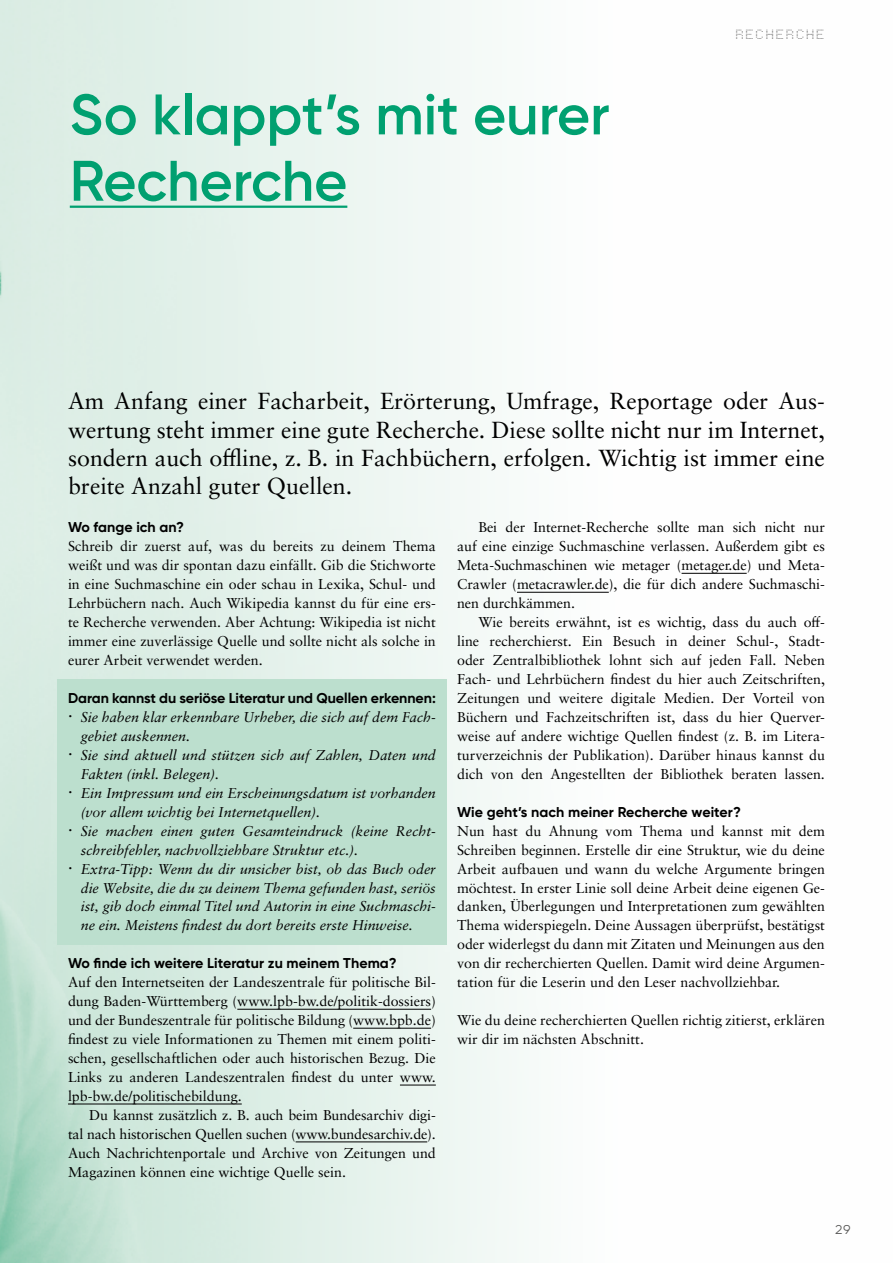
<style>
.page{position:relative;width:893px;height:1263px;background:#fff}
.page>*{position:absolute;margin:0;border:0;box-sizing:border-box;transform-origin:0 0}
.h1_headline{font:600 57px/66.3px "Gilroy";color:#00a070}
.t1{font:23.25px/28.5px "Sabon LT Pro";color:#000;text-align:justify}
.t2{font:14.25px/18.9px "Sabon LT Pro";color:#000;text-align:justify}
.t3{font:italic 14.25px "Sabon LT Pro";color:#000}
.t4{font:700 14.25px "Gilroy";color:#000}
.t5{font:700 12.75px "Mono Point";letter-spacing:.05em;color:#575756}
.t6{font:12.75px "Gilroy";color:#575756}
.s1{font-style:normal;font-size:16.5px}
</style>
<div class="page">
<img style="left:0;top:0;width:747px;height:1263px">
<hr style="left:70px;top:206px;width:277px;height:2px;background:#00a070">
<div style="left:57px;top:680px;width:389px;height:265px;background:#bcdfce"></div>
<hr style="left:237px;top:1009px;width:194px;height:1px;background:#000">
<hr style="left:353px;top:1028px;width:78px;height:1px;background:#000">
<hr style="left:400px;top:1085px;width:36px;height:1px;background:#000">
<hr style="left:68px;top:1103px;width:174px;height:1px;background:#000">
<hr style="left:296px;top:1141px;width:131px;height:1px;background:#000">
<hr style="left:682px;top:573px;width:65px;height:1px;background:#000">
<hr style="left:517px;top:592px;width:92px;height:1px;background:#000">
<h1 class="h1_headline" style="left:70px;top:81px;width:541px">So klappt’s mit eurer<br>Recherche</h1>
<p class="t5" style="left:735px;top:27px;width:92px">RECHERCHE</p>
<p class="t1" style="left:68px;top:386px;width:758px">Am Anfang einer Facharbeit, Erörterung, Umfrage, Reportage oder Aus&shy;wertung steht immer eine gute Recherche. Diese sollte nicht nur im Internet, sondern auch offline, z. B. in Fachbüchern, erfolgen. Wichtig ist immer eine breite Anzahl guter Quellen.</p>
<p class="t4" style="left:68px;top:518px;width:118px">Wo fange ich an?</p>
<p class="t2" style="left:68px;top:537px;width:369px">Schreib dir zuerst auf, was du bereits zu deinem Thema weißt und was dir spontan dazu einfällt. Gib die Stichworte in eine Suchmaschine ein oder schau in Lexika, Schul- und Lehrbüchern nach. Auch Wikipedia kannst du für eine ers&shy;te Recherche verwenden. Aber Achtung: Wikipedia ist nicht immer eine zuverlässige Quelle und sollte nicht als solche in eurer Arbeit verwendet werden.</p>
<p class="t4" style="left:68px;top:689px;width:369px">Daran kannst du seriöse Literatur und Quellen erkennen:</p>
<p class="t3" style="left:68px;top:708px;width:369px"><span class="s1">∙</span> Sie haben klar erkennbare Urheber, die sich auf dem Fach-</p>
<p class="t3" style="left:81px;top:727px;width:111px">gebiet auskennen.</p>
<p class="t3" style="left:68px;top:746px;width:369px"><span class="s1">∙</span> Sie sind aktuell und stützen sich auf Zahlen, Daten und</p>
<p class="t3" style="left:81px;top:765px;width:140px">Fakten (inkl. Belegen).</p>
<p class="t3" style="left:68px;top:784px;width:369px"><span class="s1">∙</span> Ein Impressum und ein Erscheinungsdatum ist vorhanden</p>
<p class="t3" style="left:81px;top:803px;width:241px">(vor allem wichtig bei Internetquellen).</p>
<p class="t3" style="left:68px;top:822px;width:369px"><span class="s1">∙</span> Sie machen einen guten Gesamteindruck (keine Recht-</p>
<p class="t3" style="left:81px;top:841px;width:279px">schreibfehler, nachvollziehbare Struktur etc.).</p>
<p class="t3" style="left:68px;top:860px;width:369px"><span class="s1">∙</span> Extra-Tipp: Wenn du dir unsicher bist, ob das Buch oder</p>
<p class="t3" style="left:81px;top:878px;width:357px">die Website, die du zu deinem Thema gefunden hast, seriös</p>
<p class="t3" style="left:81px;top:897px;width:357px">ist, gib doch einmal Titel und Autorin in eine Suchmaschi-</p>
<p class="t3" style="left:81px;top:916px;width:333px">ne ein. Meistens findest du dort bereits erste Hinweise.</p>
<p class="t4" style="left:68px;top:954px;width:330px">Wo finde ich weitere Literatur zu meinem Thema?</p>
<p class="t2" style="left:68px;top:972px;width:369px">Auf den Internetseiten der Landeszentrale für politische Bil&shy;dung Baden-Württemberg (www.lpb-bw.de/politik-dossiers) und der Bundeszentrale für politische Bildung (www.bpb.de) findest zu viele Informationen zu Themen mit einem politi&shy;schen, gesellschaftlichen oder auch historischen Bezug. Die Links zu anderen Landeszentralen findest du unter www. lpb-bw.de/politischebildung.</p>
<p class="t2" style="left:68px;top:1105px;width:369px;text-indent:21px">Du kannst zusätzlich z. B. auch beim Bundesarchiv digi&shy;tal nach historischen Quellen suchen (www.bundesarchiv.de).<br>Auch Nachrichtenportale und Archive von Zeitungen und Magazinen können eine wichtige Quelle sein.</p>
<p class="t2" style="left:457px;top:518px;width:369px;text-indent:21px">Bei der Internet-Recherche sollte man sich nicht nur auf eine einzige Suchmaschine verlassen. Außerdem gibt es Meta-Suchmaschinen wie metager (metager.de) und Meta-Crawler (metacrawler.de), die für dich andere Suchmaschi&shy;nen durchkämmen.</p>
<p class="t2" style="left:457px;top:612px;width:369px;text-indent:21px">Wie bereits erwähnt, ist es wichtig, dass du auch off&shy;line recherchierst. Ein Besuch in deiner Schul-, Stadt&shy;oder Zentralbibliothek lohnt sich auf jeden Fall. Neben Fach- und Lehrbüchern findest du hier auch Zeitschriften, Zeitungen und weitere digitale Medien. Der Vorteil von Büchern und Fachzeitschriften ist, dass du hier Querver&shy;weise auf andere wichtige Quellen findest (z. B. im Litera&shy;turverzeichnis der Publikation). Darüber hinaus kannst du dich von den Angestellten der Bibliothek beraten lassen.</p>
<p class="t4" style="left:457px;top:803px;width:285px">Wie geht’s nach meiner Recherche weiter?</p>
<p class="t2" style="left:457px;top:821px;width:369px">Nun hast du Ahnung vom Thema und kannst mit dem Schreiben beginnen. Erstelle dir eine Struktur, wie du deine Arbeit aufbauen und wann du welche Argumente bringen möchtest. In erster Linie soll deine Arbeit deine eigenen Ge&shy;danken, Überlegungen und Interpretationen zum gewählten Thema widerspiegeln. Deine Aussagen überprüfst, bestätigst oder widerlegst du dann mit Zitaten und Meinungen aus den von dir recherchierten Quellen. Damit wird deine Argumen&shy;tation für die Leserin und den Leser nachvollziehbar.</p>
<p class="t2" style="left:457px;top:1010px;width:369px">Wie du deine recherchierten Quellen richtig zitierst, erklären wir dir im nächsten Abschnitt.</p>
<p class="t6" style="left:835px;top:1221px;width:17px">29</p>
</div>
